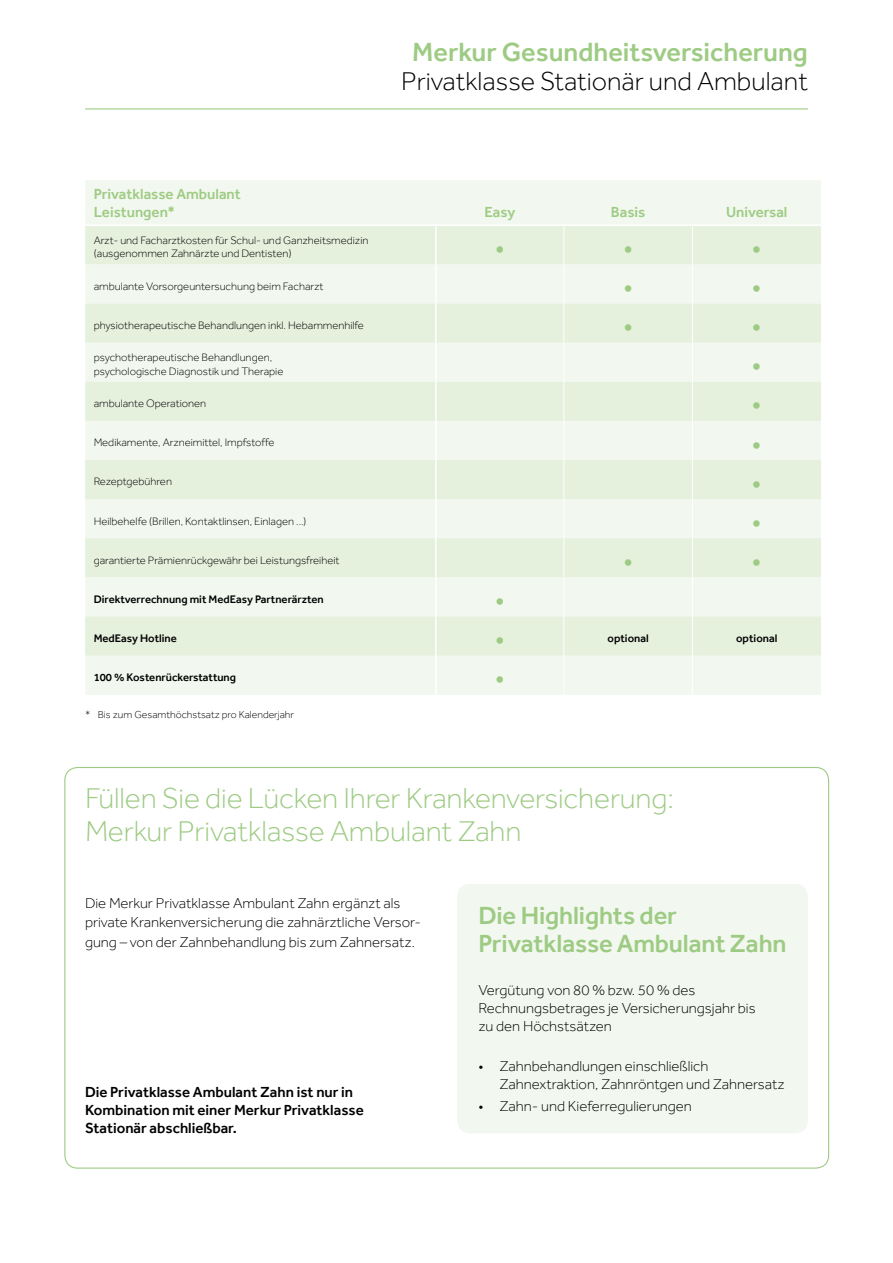
<style>
.page{position:relative;width:893px;height:1263px;background:#fff}
.page>*{position:absolute;margin:0;border:0;box-sizing:border-box;transform-origin:0 0}
.t1{font:300 30px/33px "Effra";letter-spacing:-.005em;color:#9ecb84}
.t2{font:300 27px "Effra";color:#000}
.t3{font:500 27px "Effra";color:#9ecb84}
.t4{font:500 25.5px/28px "Effra";letter-spacing:-.005em;color:#9ecb84}
.t5{font:300 15px/18px "Effra";color:#000}
.t6{font:500 15px/18px "Effra";color:#000}
.t7{font:500 15px/18px "Effra";color:#9ecb84}
.t8{font:300 11.25px/13.5px "Effra";color:#000}
.t9{font:500 11.25px "Effra";color:#000}
.t10{font:300 10.5px "Effra";color:#000}
</style>
<div class="page">
<div style="left:85px;top:180px;width:736px;height:515px;background:#f2f8ef"></div>
<svg style="left:85px;top:226px;width:736px;height:430px;fill:#e5f0dd"></svg>
<hr style="left:85px;top:224px;width:351px;height:2px;background:#fff">
<hr style="left:436px;top:224px;width:128px;height:2px;background:#fff">
<hr style="left:564px;top:224px;width:128px;height:2px;background:#fff">
<hr style="left:692px;top:224px;width:129px;height:2px;background:#fff">
<hr style="left:692px;top:226px;width:1px;height:38px;background:#fff">
<hr style="left:692px;top:264px;width:1px;height:39px;background:#fff">
<hr style="left:692px;top:303px;width:1px;height:40px;background:#fff">
<hr style="left:692px;top:343px;width:1px;height:39px;background:#fff">
<hr style="left:692px;top:382px;width:1px;height:39px;background:#fff">
<hr style="left:692px;top:421px;width:1px;height:39px;background:#fff">
<hr style="left:692px;top:460px;width:1px;height:39px;background:#fff">
<hr style="left:692px;top:499px;width:1px;height:39px;background:#fff">
<hr style="left:692px;top:538px;width:1px;height:39px;background:#fff">
<hr style="left:692px;top:577px;width:1px;height:39px;background:#fff">
<hr style="left:692px;top:616px;width:1px;height:40px;background:#fff">
<hr style="left:692px;top:656px;width:1px;height:39px;background:#fff">
<hr style="left:435px;top:226px;width:2px;height:38px;background:#fff">
<hr style="left:435px;top:264px;width:2px;height:39px;background:#fff">
<hr style="left:435px;top:303px;width:2px;height:40px;background:#fff">
<hr style="left:435px;top:343px;width:2px;height:39px;background:#fff">
<hr style="left:435px;top:421px;width:2px;height:39px;background:#fff">
<hr style="left:435px;top:460px;width:2px;height:39px;background:#fff">
<hr style="left:435px;top:499px;width:2px;height:39px;background:#fff">
<hr style="left:435px;top:538px;width:2px;height:39px;background:#fff">
<hr style="left:435px;top:577px;width:2px;height:39px;background:#fff">
<hr style="left:435px;top:616px;width:2px;height:40px;background:#fff">
<hr style="left:435px;top:656px;width:2px;height:39px;background:#fff">
<hr style="left:435px;top:382px;width:2px;height:39px;background:#fff">
<hr style="left:563px;top:226px;width:1px;height:38px;background:#fff">
<hr style="left:563px;top:264px;width:1px;height:39px;background:#fff">
<hr style="left:563px;top:303px;width:1px;height:40px;background:#fff">
<hr style="left:563px;top:343px;width:1px;height:39px;background:#fff">
<hr style="left:563px;top:421px;width:1px;height:39px;background:#fff">
<hr style="left:563px;top:460px;width:1px;height:39px;background:#fff">
<hr style="left:563px;top:499px;width:1px;height:39px;background:#fff">
<hr style="left:563px;top:538px;width:1px;height:39px;background:#fff">
<hr style="left:563px;top:577px;width:1px;height:39px;background:#fff">
<hr style="left:563px;top:616px;width:1px;height:40px;background:#fff">
<hr style="left:563px;top:656px;width:1px;height:39px;background:#fff">
<hr style="left:563px;top:382px;width:1px;height:39px;background:#fff">
<div style="left:457px;top:884px;width:351px;height:249px;background:#f2f8ef;border-radius:13px"></div>
<hr style="left:85px;top:108px;width:723px;height:1px;background:#9ecb84">
<h3 class="t7" style="left:94px;top:185px;width:149px">Privatklasse Ambulant<br>Leistungen*</h3>
<h2 class="t3" style="left:412px;top:35px;width:397px">Merkur Gesundheitsversicherung</h2>
<h2 class="t2" style="left:401px;top:66px;width:408px">Privatklasse Stationär und Ambulant</h2>
<h3 class="t7" style="left:484px;top:203px;width:32px">Easy</h3>
<h3 class="t7" style="left:611px;top:203px;width:36px">Basis</h3>
<h3 class="t7" style="left:726px;top:203px;width:63px">Universal</h3>
<p class="t8" style="left:94px;top:233px;width:276px">Arzt- und Facharztkosten für Schul- und Ganzheitsmedizin (ausgenommen Zahnärzte und Dentisten)</p>
<h1 class="t1" style="left:495px;top:230px;width:12px">•</h1>
<h1 class="t1" style="left:623px;top:230px;width:12px">•</h1>
<h1 class="t1" style="left:752px;top:230px;width:12px">•</h1>
<p class="t8" style="left:94px;top:279px;width:231px">ambulante Vorsorgeuntersuchung beim Facharzt</p>
<h1 class="t1" style="left:623px;top:269px;width:12px">•</h1>
<h1 class="t1" style="left:752px;top:269px;width:12px">•</h1>
<p class="t8" style="left:94px;top:318px;width:272px">physiotherapeutische Behandlungen inkl. Hebammenhilfe</p>
<h1 class="t1" style="left:623px;top:309px;width:12px">•</h1>
<h1 class="t1" style="left:752px;top:309px;width:12px">•</h1>
<p class="t8" style="left:94px;top:351px;width:191px">psychotherapeutische Behandlungen, psychologische Diagnostik und Therapie</p>
<h1 class="t1" style="left:752px;top:348px;width:12px">•</h1>
<p class="t8" style="left:94px;top:397px;width:114px">ambulante Operationen</p>
<h1 class="t1" style="left:752px;top:387px;width:12px">•</h1>
<p class="t8" style="left:94px;top:436px;width:182px">Medikamente, Arzneimittel, Impfstoffe</p>
<h1 class="t1" style="left:752px;top:426px;width:12px">•</h1>
<p class="t8" style="left:94px;top:475px;width:80px">Rezeptgebühren</p>
<h1 class="t1" style="left:752px;top:465px;width:12px">•</h1>
<p class="t8" style="left:94px;top:514px;width:214px">Heilbehelfe (Brillen, Kontaktlinsen, Einlagen ...)</p>
<h1 class="t1" style="left:752px;top:504px;width:12px">•</h1>
<p class="t8" style="left:94px;top:553px;width:247px">garantierte Prämienrückgewähr bei Leistungsfreiheit</p>
<h1 class="t1" style="left:623px;top:543px;width:12px">•</h1>
<h1 class="t1" style="left:752px;top:543px;width:12px">•</h1>
<p class="t9" style="left:94px;top:592px;width:232px">Direktverrechnung mit MedEasy Partnerärzten</p>
<h1 class="t1" style="left:495px;top:582px;width:12px">•</h1>
<p class="t9" style="left:94px;top:631px;width:85px">MedEasy Hotline</p>
<h1 class="t1" style="left:495px;top:621px;width:12px">•</h1>
<p class="t9" style="left:608px;top:631px;width:43px">optional</p>
<p class="t9" style="left:736px;top:631px;width:43px">optional</p>
<p class="t9" style="left:94px;top:670px;width:144px">100 % Kostenrückerstattung</p>
<h1 class="t1" style="left:495px;top:661px;width:12px">•</h1>
<p class="t10" style="left:85px;top:709px;width:211px">* Bis zum Gesamthöchstsatz pro Kalenderjahr</p>
<h1 class="t1" style="left:85px;top:781px;width:590px">Füllen Sie die Lücken Ihrer Krankenversicherung:<br>Merkur Privatklasse Ambulant Zahn</h1>
<h3 class="t5" style="left:85px;top:893px;width:338px;line-height:19.5px">Die Merkur Privatklasse Ambulant Zahn ergänzt als private Krankenversicherung die zahnärztliche Versor&shy;gung – von der Zahnbehandlung bis zum Zahnersatz.</h3>
<h3 class="t6" style="left:85px;top:1083px;width:280px">Die Privatklasse Ambulant Zahn ist nur in<br>Kombination mit einer Merkur Privatklasse<br>Stationär abschließbar.</h3>
<h3 class="t4" style="left:478px;top:901px;width:310px">Die Highlights der<br>Privatklasse Ambulant Zahn</h3>
<h3 class="t5" style="left:478px;top:981px;width:279px">Vergütung von 80 % bzw. 50 % des<br>Rechnungsbetrages je Versicherungsjahr bis zu den Höchstsätzen</h3>
<h3 class="t5" style="left:500px;top:1057px;width:287px;text-indent:-21px">• Zahnbehandlungen einschließlich<br>Zahnextraktion, Zahnröntgen und Zahnersatz</h3>
<h3 class="t5" style="left:478px;top:1097px;width:215px">• Zahn- und Kieferregulierungen</h3>
</div>
